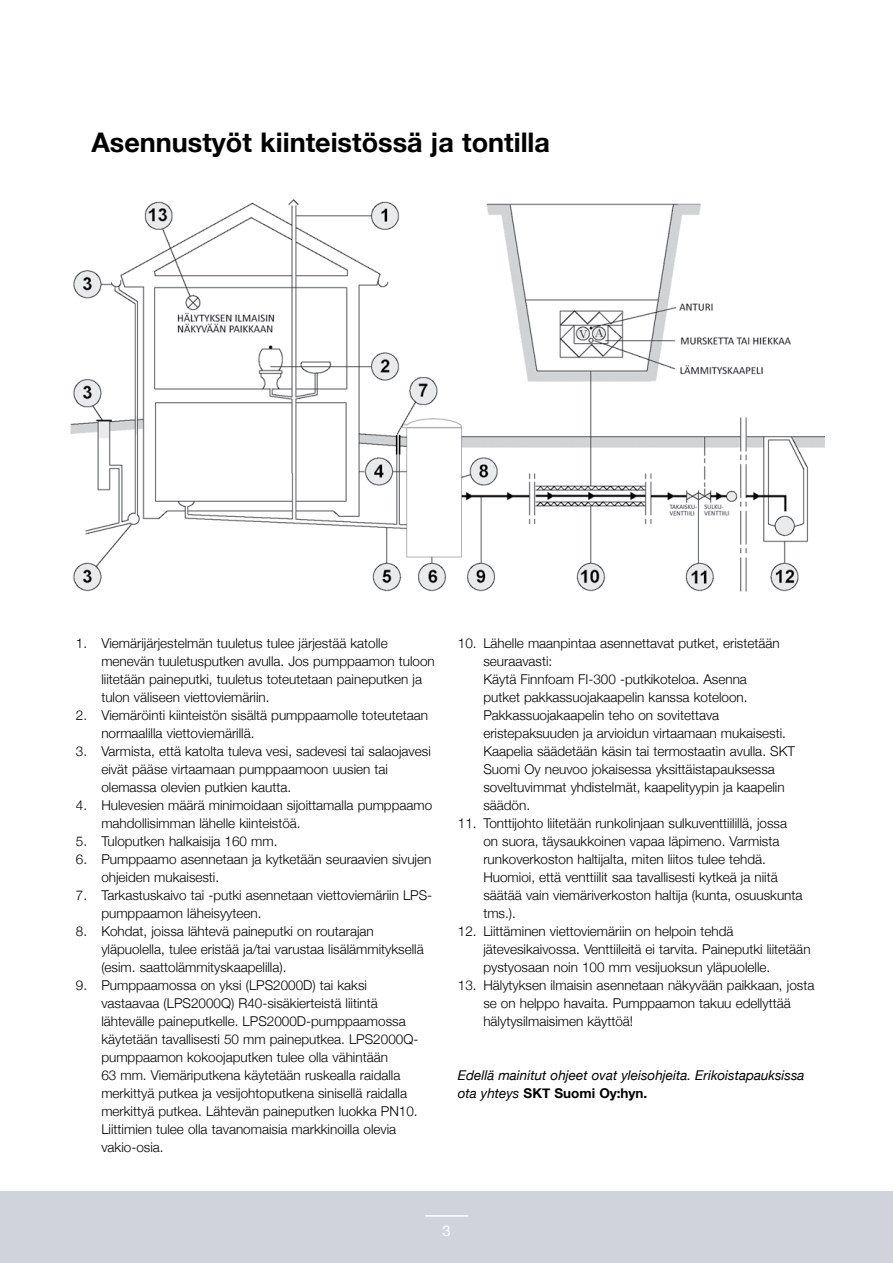
<style>
.page{position:relative;width:893px;height:1263px;background:#fff}
.page>*{position:absolute;margin:0;border:0;box-sizing:border-box;transform-origin:0 0}
.t1{font:700 27px "Helvetica Neue";color:#000}
.t2{font:15px "Helvetica Neue";color:#fff}
.t3{font:300 13.5px/18px "Helvetica Neue";color:#000}
.t4{font:italic 13.5px/18px "Helvetica Neue";color:#000}
.s1{font-weight:700;font-style:normal}
</style>
<div class="page">
<div style="left:0;top:1191px;width:893px;height:72px;background:#d0d2dc"></div>
<hr style="left:425px;top:1215px;width:43px;height:1px;background:#fff">
<img style="left:70px;top:199px;width:755px;height:392px">
<svg style="left:396px;top:435px;width:4px;height:19px"></svg>
<h1 class="t1" style="left:91px;top:121px;width:460px">Asennustyöt kiinteistössä ja tontilla</h1>
<p class="t3" style="left:101px;top:633px;width:335px;text-indent:-26px">1. Viemärijärjestelmän tuuletus tulee järjestää katolle menevän tuuletusputken avulla. Jos pumppaamon tuloon liitetään paineputki, tuuletus toteutetaan paineputken ja tulon väliseen viettoviemäriin.</p>
<p class="t3" style="left:101px;top:705px;width:328px;text-indent:-26px">2. Viemäröinti kiinteistön sisältä pumppaamolle toteutetaan normaalilla viettoviemärillä.</p>
<p class="t3" style="left:101px;top:741px;width:331px;text-indent:-26px">3. Varmista, että katolta tuleva vesi, sadevesi tai salaojavesi eivät pääse virtaamaan pumppaamoon uusien tai olemassa olevien putkien kautta.</p>
<p class="t3" style="left:101px;top:795px;width:332px;text-indent:-26px">4. Hulevesien määrä minimoidaan sijoittamalla pumppaamo mahdollisimman lähelle kiinteistöä.</p>
<p class="t3" style="left:76px;top:831px;width:203px">5. Tuloputken halkaisija 160 mm.</p>
<p class="t3" style="left:101px;top:849px;width:331px;text-indent:-26px">6. Pumppaamo asennetaan ja kytketään seuraavien sivujen ohjeiden mukaisesti.</p>
<p class="t3" style="left:101px;top:885px;width:332px;text-indent:-26px">7. Tarkastuskaivo tai -putki asennetaan viettoviemäriin LPS&shy;pumppaamon läheisyyteen.</p>
<p class="t3" style="left:101px;top:921px;width:324px;text-indent:-26px">8. Kohdat, joissa lähtevä paineputki on routarajan yläpuolella, tulee eristää ja/tai varustaa lisälämmityksellä (esim. saattolämmityskaapelilla).</p>
<p class="t3" style="left:101px;top:975px;width:318px;text-indent:-26px">9. Pumppaamossa on yksi (LPS2000D) tai kaksi vastaavaa (LPS2000Q) R40-sisäkierteistä liitintä lähtevälle paineputkelle. LPS2000D-pumppaamossa käytetään tavallisesti 50 mm paineputkea. LPS2000Q&shy;pumppaamon kokoojaputken tulee olla vähintään<br>63 mm. Viemäriputkena käytetään ruskealla raidalla merkittyä putkea ja vesijohtoputkena sinisellä raidalla merkittyä putkea. Lähtevän paineputken luokka PN10.<br>Liittimien tulee olla tavanomaisia markkinoilla olevia vakio-osia.</p>
<p class="t3" style="left:483px;top:633px;width:313px;text-indent:-26px">10. Lähelle maanpintaa asennettavat putket, eristetään seuraavasti:<br>Käytä Finnfoam FI-300 -putkikoteloa. Asenna<br>putket pakkassuojakaapelin kanssa koteloon.<br>Pakkassuojakaapelin teho on sovitettava eristepaksuuden ja arvioidun virtaamaan mukaisesti.<br>Kaapelia säädetään käsin tai termostaatin avulla. SKT Suomi Oy neuvoo jokaisessa yksittäistapauksessa soveltuvimmat yhdistelmät, kaapelityypin ja kaapelin säädön.</p>
<p class="t3" style="left:483px;top:813px;width:321px;text-indent:-26px">11. Tonttijohto liitetään runkolinjaan sulkuventtiilillä, jossa on suora, täysaukkoinen vapaa läpimeno. Varmista runkoverkoston haltijalta, miten liitos tulee tehdä.<br>Huomioi, että venttiilit saa tavallisesti kytkeä ja niitä säätää vain viemäriverkoston haltija (kunta, osuuskunta tms.).</p>
<p class="t3" style="left:483px;top:921px;width:329px;text-indent:-26px">12. Liittäminen viettoviemäriin on helpoin tehdä jätevesikaivossa. Venttiileitä ei tarvita. Paineputki liitetään pystyosaan noin 100 mm vesijuoksun yläpuolelle.</p>
<p class="t3" style="left:483px;top:975px;width:332px;text-indent:-26px">13. Hälytyksen ilmaisin asennetaan näkyvään paikkaan, josta se on helppo havaita. Pumppaamon takuu edellyttää hälytysilmaisimen käyttöä!</p>
<p class="t4" style="left:458px;top:1067px;width:348px">Edellä mainitut ohjeet ovat yleisohjeita. Erikoistapauksissa ota yhteys <span class="s1">SKT Suomi Oy:hyn.</span></p>
<p class="t2" style="left:443px;top:1219px;width:10px">3</p>
</div>
